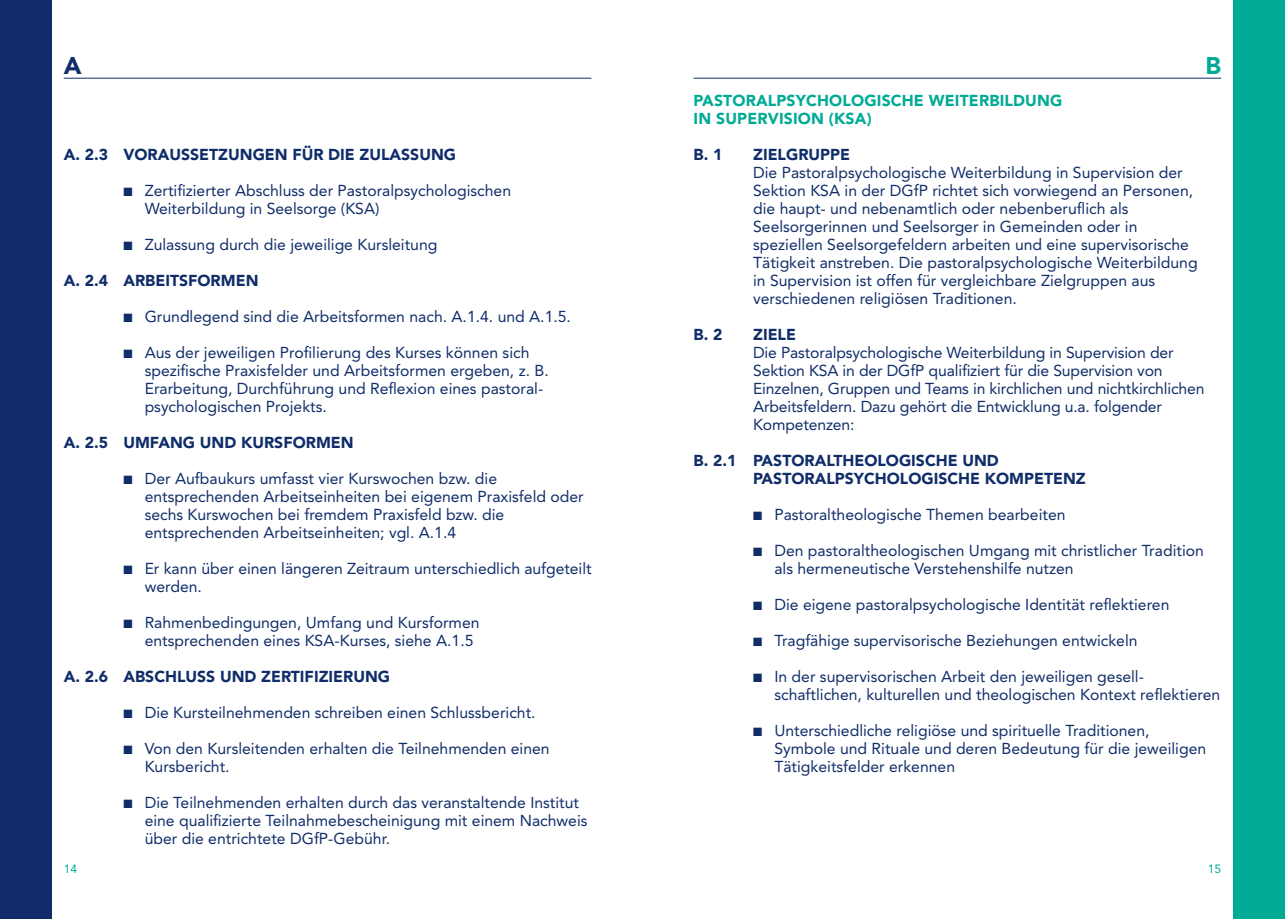
<style>
.page{position:relative;width:1285px;height:919px;background:#fff}
.page>*{position:absolute;margin:0;border:0;box-sizing:border-box;transform-origin:0 0}
.t1{font:900 24px "Avenir";color:#102d69}
.t2{font:900 24px "Avenir";color:#00ab95}
.t3{font:15.75px/18px "Avenir";color:#102d69}
.t4{font:900 15.75px/18px "Avenir";color:#102d69}
.t5{font:900 15.75px/18px "Avenir";letter-spacing:.01em;color:#00ab95}
.t6{font:12px "Avenir";color:#00ab95}
</style>
<div class="page">
<hr style="left:64px;top:78px;width:527px;height:1px;background:#102d69">
<hr style="left:693px;top:78px;width:527px;height:1px;background:#102d69">
<div style="left:0;top:0;width:51px;height:918px;background:#102d69"></div>
<div style="left:1233px;top:0;width:51px;height:918px;background:#00ab95"></div>
<h1 class="t1" style="left:64px;top:51px;width:19px">A</h1>
<h1 class="t2" style="left:1205px;top:51px;width:17px">B</h1>
<p class="t4" style="left:64px;top:145px;width:394px">A. 2.3 VORAUSSETZUNGEN FÜR DIE ZULASSUNG</p>
<p class="t3" style="left:145px;top:181px;width:368px;text-indent:-21px">■ Zertifizierter Abschluss der Pastoralpsychologischen<br>Weiterbildung in Seelsorge (KSA)</p>
<p class="t3" style="left:123px;top:235px;width:315px">■ Zulassung durch die jeweilige Kursleitung</p>
<p class="t4" style="left:64px;top:271px;width:196px">A. 2.4 ARBEITSFORMEN</p>
<p class="t3" style="left:123px;top:307px;width:449px">■ Grundlegend sind die Arbeitsformen nach. A.1.4. und A.1.5.</p>
<p class="t3" style="left:145px;top:343px;width:405px;text-indent:-21px">■ Aus der jeweiligen Profilierung des Kurses können sich spezifische Praxisfelder und Arbeitsformen ergeben, z. B.<br>Erarbeitung, Durchführung und Reflexion eines pastoral&shy;psychologischen Projekts.</p>
<p class="t4" style="left:64px;top:433px;width:291px">A. 2.5 UMFANG UND KURSFORMEN</p>
<p class="t3" style="left:145px;top:469px;width:440px;text-indent:-21px">■ Der Aufbaukurs umfasst vier Kurswochen bzw. die entsprechenden Arbeitseinheiten bei eigenem Praxisfeld oder sechs Kurswochen bei fremdem Praxisfeld bzw. die entsprechenden Arbeitseinheiten; vgl. A.1.4</p>
<p class="t3" style="left:145px;top:559px;width:448px;text-indent:-21px">■ Er kann über einen längeren Zeitraum unterschiedlich aufgeteilt werden.</p>
<p class="t3" style="left:145px;top:613px;width:336px;text-indent:-21px">■ Rahmenbedingungen, Umfang und Kursformen entsprechenden eines KSA-Kurses, siehe A.1.5</p>
<p class="t4" style="left:64px;top:667px;width:328px">A. 2.6 ABSCHLUSS UND ZERTIFIZIERUNG</p>
<p class="t3" style="left:123px;top:703px;width:413px">■ Die Kursteilnehmenden schreiben einen Schlussbericht.</p>
<p class="t3" style="left:145px;top:739px;width:406px;text-indent:-21px">■ Von den Kursleitenden erhalten die Teilnehmenden einen<br>Kursbericht.</p>
<p class="t3" style="left:145px;top:793px;width:444px;text-indent:-21px">■ Die Teilnehmenden erhalten durch das veranstaltende Institut eine qualifizierte Teilnahmebescheinigung mit einem Nachweis über die entrichtete DGfP-Gebühr.</p>
<p class="t5" style="left:693px;top:91px;width:370px">PASTORALPSYCHOLOGISCHE WEITERBILDUNG<br>IN SUPERVISION (KSA)</p>
<p class="t4" style="left:693px;top:145px;width:30px">B. 1</p>
<p class="t4" style="left:753px;top:145px;width:98px">ZIELGRUPPE</p>
<p class="t3" style="left:753px;top:163px;width:446px">Die Pastoralpsychologische Weiterbildung in Supervision der Sektion KSA in der DGfP richtet sich vorwiegend an Personen, die haupt- und nebenamtlich oder nebenberuflich als Seelsorgerinnen und Seelsorger in Gemeinden oder in speziellen Seelsorgefeldern arbeiten und eine supervisorische Tätigkeit anstreben. Die pastoralpsychologische Weiterbildung in Supervision ist offen für vergleichbare Zielgruppen aus verschiedenen religiösen Traditionen.</p>
<p class="t4" style="left:693px;top:325px;width:30px">B. 2</p>
<p class="t4" style="left:753px;top:325px;width:44px">ZIELE</p>
<p class="t3" style="left:753px;top:343px;width:453px">Die Pastoralpsychologische Weiterbildung in Supervision der Sektion KSA in der DGfP qualifiziert für die Supervision von Einzelnen, Gruppen und Teams in kirchlichen und nichtkirchlichen Arbeitsfeldern. Dazu gehört die Entwicklung u.a. folgender Kompetenzen:</p>
<p class="t4" style="left:753px;top:451px;width:334px;text-indent:-60px">B. 2.1 PASTORALTHEOLOGISCHE UND<br>PASTORALPSYCHOLOGISCHE KOMPETENZ</p>
<p class="t3" style="left:753px;top:505px;width:314px">■ Pastoraltheologische Themen bearbeiten</p>
<p class="t3" style="left:774px;top:541px;width:431px;text-indent:-21px">■ Den pastoraltheologischen Umgang mit christlicher Tradition als hermeneutische Verstehenshilfe nutzen</p>
<p class="t3" style="left:753px;top:595px;width:418px">■ Die eigene pastoralpsychologische Identität reflektieren</p>
<p class="t3" style="left:753px;top:631px;width:386px">■ Tragfähige supervisorische Beziehungen entwickeln</p>
<p class="t3" style="left:774px;top:667px;width:447px;text-indent:-21px">■ In der supervisorischen Arbeit den jeweiligen gesell&shy;schaftlichen, kulturellen und theologischen Kontext reflektieren</p>
<p class="t3" style="left:774px;top:721px;width:433px;text-indent:-21px">■ Unterschiedliche religiöse und spirituelle Traditionen,<br>Symbole und Rituale und deren Bedeutung für die jeweiligen<br>Tätigkeitsfelder erkennen</p>
<p class="t6" style="left:64px;top:861px;width:15px">14</p>
<p class="t6" style="left:1207px;top:861px;width:15px">15</p>
</div>
